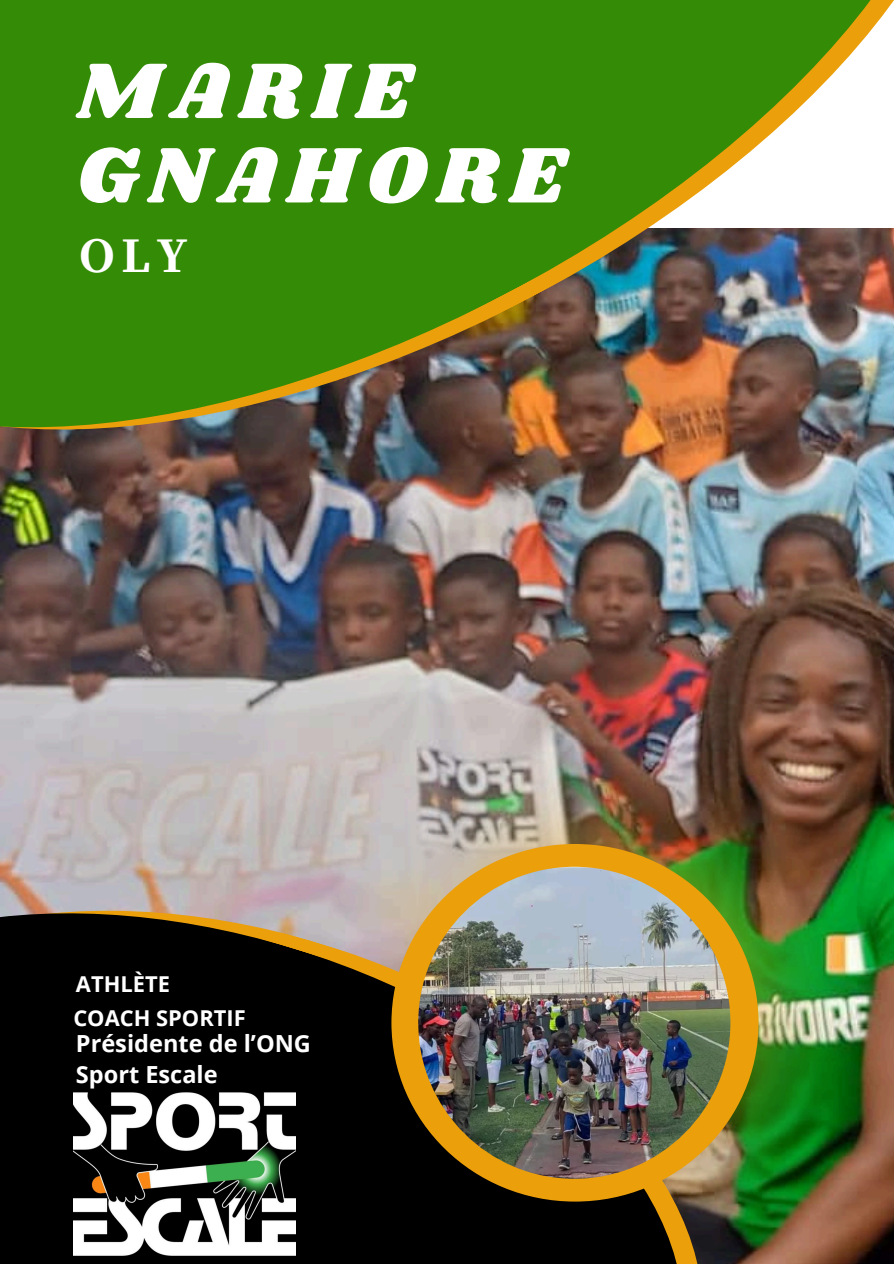
<style>
.page{position:relative;width:894px;height:1264px;background:#fff}
.page>*{position:absolute;margin:0;border:0;box-sizing:border-box;transform-origin:0 0}
.t1{font:81.45px/84.3px "Shrikhand";letter-spacing:.135em;color:#fff}
.t2{font:700 49.65px "Source Serif Pro";color:#fff}
.t3{font:700 23.55px/30.3px "Open Sans";color:#fff}
.t4{font:700 21.9px "Open Sans";color:#fff}
</style>
<div class="page">
<img style="left:0;top:473px;width:893px;height:790px">
<img style="left:0;top:0;width:893px;height:472px">
<img style="left:335px;top:740px;width:522px;height:522px">
<svg style="left:0;top:869px;width:721px;height:394px;fill:#000"></svg>
<div style="left:391px;top:844px;width:367px;height:357px;background:#eb9f0b;border-radius:50%"></div>
<img style="left:418px;top:866px;width:312px;height:312px;border-radius:50%">
<img style="left:73px;top:1091px;width:222px;height:165px">
<h2 class="t1" style="left:76px;top:52px;width:490px">MARIE<br>GNAHORE</h2>
<p class="t2" style="left:80px;top:226px;width:109px">OLY</p>
<p class="t4" style="left:76px;top:968px;width:95px">ATHLÈTE</p>
<p class="t4" style="left:73px;top:1002px;width:174px">COACH SPORTIF</p>
<p class="t3" style="left:76px;top:1027px;width:236px">Présidente de l’ONG<br>Sport Escale</p>
</div>
